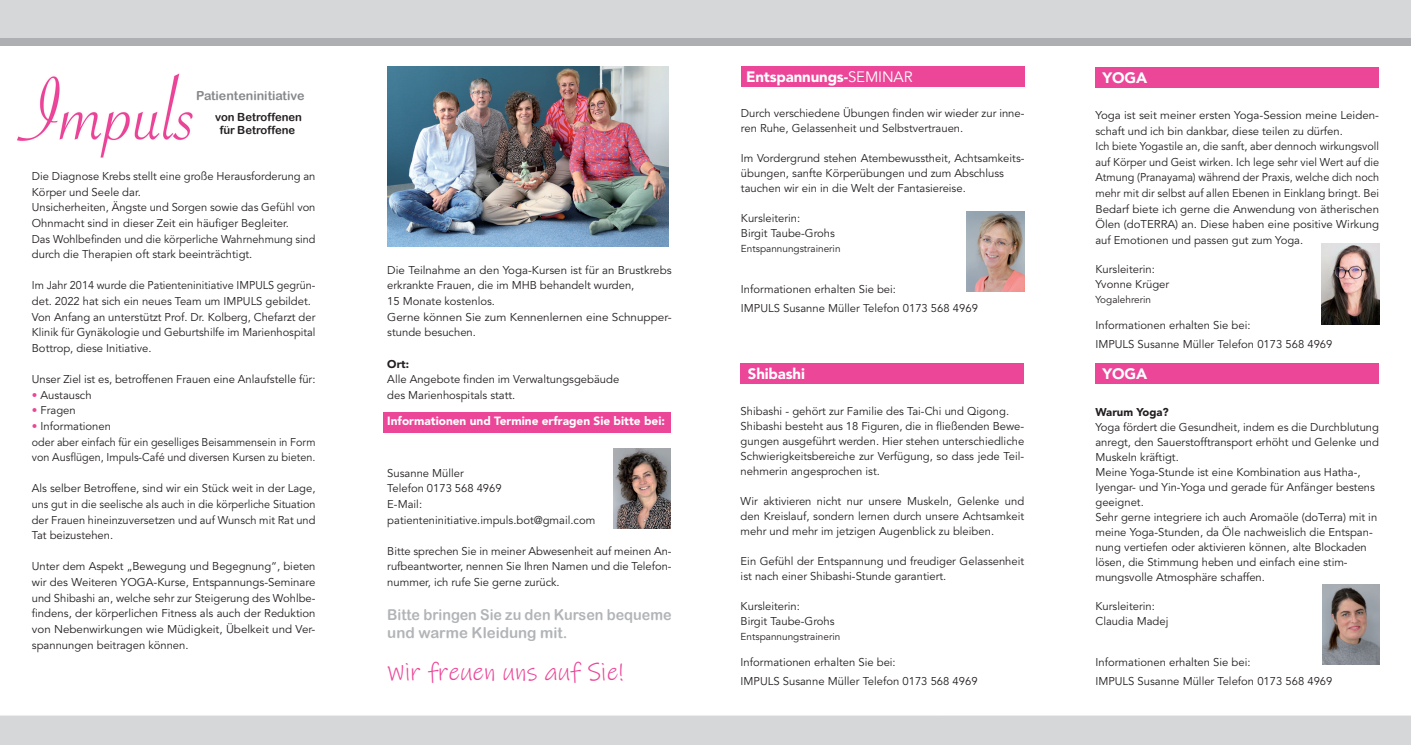
<style>
.page{position:relative;width:1411px;height:745px;background:#fff}
.page>*{position:absolute;margin:0;border:0;box-sizing:border-box;transform-origin:0 0}
.t1{font:25px "Ink Free";color:#eb4698}
.t2{font:15px/18px "Arial Rounded MT Bold";color:#b2b5b8;scale:.96 1}
.t3{font:900 15px "Avenir";letter-spacing:-.01em;color:#fff}
.t4{font:12.5px "Arial Rounded MT Bold";color:#86888b}
.t5{font:900 11.88px "Avenir";color:#fff}
.t6{font:11.25px/15.6px "Avenir";color:#231f20}
.t7{font:11.25px/15.6px "Avenir";color:#231f20;scale:.96 1}
.t8{font:11.25px/13.5px "Arial Rounded MT Bold";color:#231f20;text-align:center}
.t9{font:900 11.25px "Avenir";color:#231f20}
.t10{font:10px "Avenir";color:#231f20}
.s1{color:#eb4698}
.s2{font-weight:400}
</style>
<div class="page">
<img style="left:387px;top:66px;width:281px;height:180px">
<div style="left:0;top:0;width:1410px;height:45px;background:#d5d7d9"></div>
<div style="left:0;top:715px;width:1410px;height:29px;background:#d5d7d9"></div>
<div style="left:0;top:38px;width:1410px;height:7px;background:#aeafb3"></div>
<div style="left:383px;top:411px;width:287px;height:21px;background:#eb4698"></div>
<div style="left:741px;top:66px;width:283px;height:20px;background:#eb4698"></div>
<img style="left:966px;top:211px;width:58px;height:80px">
<div style="left:1095px;top:363px;width:283px;height:20px;background:#eb4698"></div>
<img style="left:1322px;top:584px;width:56px;height:80px">
<div style="left:1095px;top:67px;width:283px;height:20px;background:#eb4698"></div>
<img style="left:1321px;top:243px;width:57px;height:81px">
<img style="left:613px;top:448px;width:57px;height:80px">
<div style="left:740px;top:363px;width:284px;height:20px;background:#eb4698"></div>
<img style="left:17px;top:73px;width:176px;height:85px">
<p class="t4" style="left:196px;top:88px;width:110px">Patienteninitiative</p>
<p class="t8" style="left:215px;top:110px;width:88px">von Betroffenen für Betroffene</p>
<p class="t6" style="left:32px;top:169px;width:285px">Die Diagnose Krebs stellt eine große Herausforderung an Körper und Seele dar.<br>Unsicherheiten, Ängste und Sorgen sowie das Gefühl von Ohnmacht sind in dieser Zeit ein häufiger Begleiter.<br>Das Wohlbefinden und die körperliche Wahrnehmung sind durch die Therapien oft stark beeinträchtigt.</p>
<p class="t7" style="left:32px;top:278px;width:297px">Im Jahr 2014 wurde die Patienteninitiative IMPULS gegrün&shy;det. 2022 hat sich ein neues Team um IMPULS gebildet.<br>Von Anfang an unterstützt Prof. Dr. Kolberg, Chefarzt der Klinik für Gynäkologie und Geburtshilfe im Marienhospital Bottrop, diese Initiative.</p>
<p class="t6" style="left:32px;top:371px;width:285px">Unser Ziel ist es, betroffenen Frauen eine Anlaufstelle für:</p>
<p class="t6" style="left:32px;top:387px;width:61px"><span class="s1">•</span> Austausch</p>
<p class="t6" style="left:32px;top:402px;width:45px"><span class="s1">•</span> Fragen</p>
<p class="t6" style="left:32px;top:418px;width:285px"><span class="s1">•</span> Informationen<br>oder aber einfach für ein geselliges Beisammensein in Form von Ausflügen, Impuls-Café und diversen Kursen zu bieten.</p>
<p class="t6" style="left:32px;top:480px;width:285px;text-align:justify">Als selber Betroffene, sind wir ein Stück weit in der Lage, uns gut in die seelische als auch in die körperliche Situation der Frauen hineinzuversetzen und auf Wunsch mit Rat und Tat beizustehen.</p>
<p class="t6" style="left:32px;top:558px;width:285px;text-align:justify">Unter dem Aspekt „Bewegung und Begegnung“, bieten wir des Weiteren YOGA-Kurse, Entspannungs-Seminare und Shibashi an, welche sehr zur Steigerung des Wohlbe&shy;findens, der körperlichen Fitness als auch der Reduktion von Nebenwirkungen wie Müdigkeit, Übelkeit und Ver&shy;spannungen beitragen können.</p>
<p class="t6" style="left:387px;top:262px;width:286px">Die Teilnahme an den Yoga-Kursen ist für an Brustkrebs erkrankte Frauen, die im MHB behandelt wurden,<br>15 Monate kostenlos.<br>Gerne können Sie zum Kennenlernen eine Schnupper&shy;stunde besuchen.</p>
<p class="t9" style="left:387px;top:356px;width:23px">Ort:</p>
<p class="t6" style="left:387px;top:371px;width:233px">Alle Angebote finden im Verwaltungsgebäude des Marienhospitals statt.</p>
<p class="t5" style="left:387px;top:413px;width:279px">Informationen und Termine erfragen Sie bitte bei:</p>
<p class="t6" style="left:387px;top:465px;width:209px">Susanne Müller<br>Telefon 0173 568 4969<br>E-Mail: patienteninitiative.impuls.bot@gmail.com</p>
<p class="t6" style="left:387px;top:543px;width:286px;text-align:justify">Bitte sprechen Sie in meiner Abwesenheit auf meinen An&shy;rufbeantworter, nennen Sie Ihren Namen und die Telefon&shy;nummer, ich rufe Sie gerne zurück.</p>
<h2 class="t2" style="left:387px;top:604px;width:297px">Bitte bringen Sie zu den Kursen bequeme und warme Kleidung mit.</h2>
<h1 class="t1" style="left:387px;top:655px;width:237px">Wir freuen uns auf Sie!</h1>
<h2 class="t3" style="left:746px;top:67px;width:168px">Entspannungs-<span class="s2">SEMINAR</span></h2>
<p class="t6" style="left:741px;top:106px;width:285px;line-height:15px">Durch verschiedene Übungen finden wir wieder zur inne&shy;ren Ruhe, Gelassenheit und Selbstvertrauen.</p>
<p class="t6" style="left:741px;top:151px;width:285px;line-height:15px">Im Vordergrund stehen Atembewusstheit, Achtsamkeits&shy;übungen, sanfte Körperübungen und zum Abschluss tauchen wir ein in die Welt der Fantasiereise.</p>
<p class="t6" style="left:741px;top:211px;width:95px;line-height:15px">Kursleiterin:<br>Birgit Taube-Grohs</p>
<p class="t10" style="left:741px;top:243px;width:101px">Entspannungstrainerin</p>
<p class="t6" style="left:741px;top:280px;width:238px;line-height:18.8px">Informationen erhalten Sie bei:<br>IMPULS Susanne Müller Telefon 0173 568 4969</p>
<h2 class="t3" style="left:748px;top:364px;width:59px">Shibashi</h2>
<p class="t6" style="left:740px;top:403px;width:285px;line-height:15px">Shibashi - gehört zur Familie des Tai-Chi und Qigong.<br>Shibashi besteht aus 18 Figuren, die in fließenden Bewe&shy;gungen ausgeführt werden. Hier stehen unterschiedliche Schwierigkeitsbereiche zur Verfügung, so dass jede Teil&shy;nehmerin angesprochen ist.</p>
<p class="t6" style="left:740px;top:493px;width:285px;line-height:15px;text-align:justify">Wir aktivieren nicht nur unsere Muskeln, Gelenke und den Kreislauf, sondern lernen durch unsere Achtsamkeit mehr und mehr im jetzigen Augenblick zu bleiben.</p>
<p class="t6" style="left:740px;top:553px;width:285px;line-height:15px">Ein Gefühl der Entspannung und freudiger Gelassenheit ist nach einer Shibashi-Stunde garantiert.</p>
<p class="t6" style="left:740px;top:598px;width:95px;line-height:15px">Kursleiterin:<br>Birgit Taube-Grohs</p>
<p class="t10" style="left:740px;top:630px;width:101px">Entspannungstrainerin</p>
<p class="t6" style="left:740px;top:652px;width:238px;line-height:18.8px">Informationen erhalten Sie bei:<br>IMPULS Susanne Müller Telefon 0173 568 4969</p>
<h2 class="t3" style="left:1102px;top:68px;width:46px">YOGA</h2>
<p class="t6" style="left:1095px;top:108px;width:285px">Yoga ist seit meiner ersten Yoga-Session meine Leiden&shy;schaft und ich bin dankbar, diese teilen zu dürfen.<br>Ich biete Yogastile an, die sanft, aber dennoch wirkungsvoll auf Körper und Geist wirken. Ich lege sehr viel Wert auf die Atmung (Pranayama) während der Praxis, welche dich noch mehr mit dir selbst auf allen Ebenen in Einklang bringt. Bei Bedarf biete ich gerne die Anwendung von ätherischen Ölen (doTERRA) an. Diese haben eine positive Wirkung auf Emotionen und passen gut zum Yoga.</p>
<p class="t6" style="left:1095px;top:261px;width:75px;line-height:15px">Kursleiterin:<br>Yvonne Krüger</p>
<p class="t10" style="left:1095px;top:293px;width:57px">Yogalehrerin</p>
<p class="t6" style="left:1095px;top:316px;width:238px;line-height:18.8px">Informationen erhalten Sie bei:<br>IMPULS Susanne Müller Telefon 0173 568 4969</p>
<h2 class="t3" style="left:1102px;top:365px;width:46px">YOGA</h2>
<p class="t9" style="left:1095px;top:404px;width:75px">Warum Yoga?</p>
<p class="t6" style="left:1095px;top:419px;width:285px;line-height:15px">Yoga fördert die Gesundheit, indem es die Durchblutung anregt, den Sauerstofftransport erhöht und Gelenke und Muskeln kräftigt.<br>Meine Yoga-Stunde ist eine Kombination aus Hatha-, Iyengar- und Yin-Yoga und gerade für Anfänger bestens geeignet.<br>Sehr gerne integriere ich auch Aromaöle (doTerra) mit in meine Yoga-Stunden, da Öle nachweislich die Entspan&shy;nung vertiefen oder aktivieren können, alte Blockaden lösen, die Stimmung heben und einfach eine stim&shy;mungsvolle Atmosphäre schaffen.</p>
<p class="t6" style="left:1095px;top:598px;width:74px;line-height:15px">Kursleiterin:<br>Claudia Madej</p>
<p class="t6" style="left:1095px;top:652px;width:238px;line-height:18.8px">Informationen erhalten Sie bei:<br>IMPULS Susanne Müller Telefon 0173 568 4969</p>
</div>
